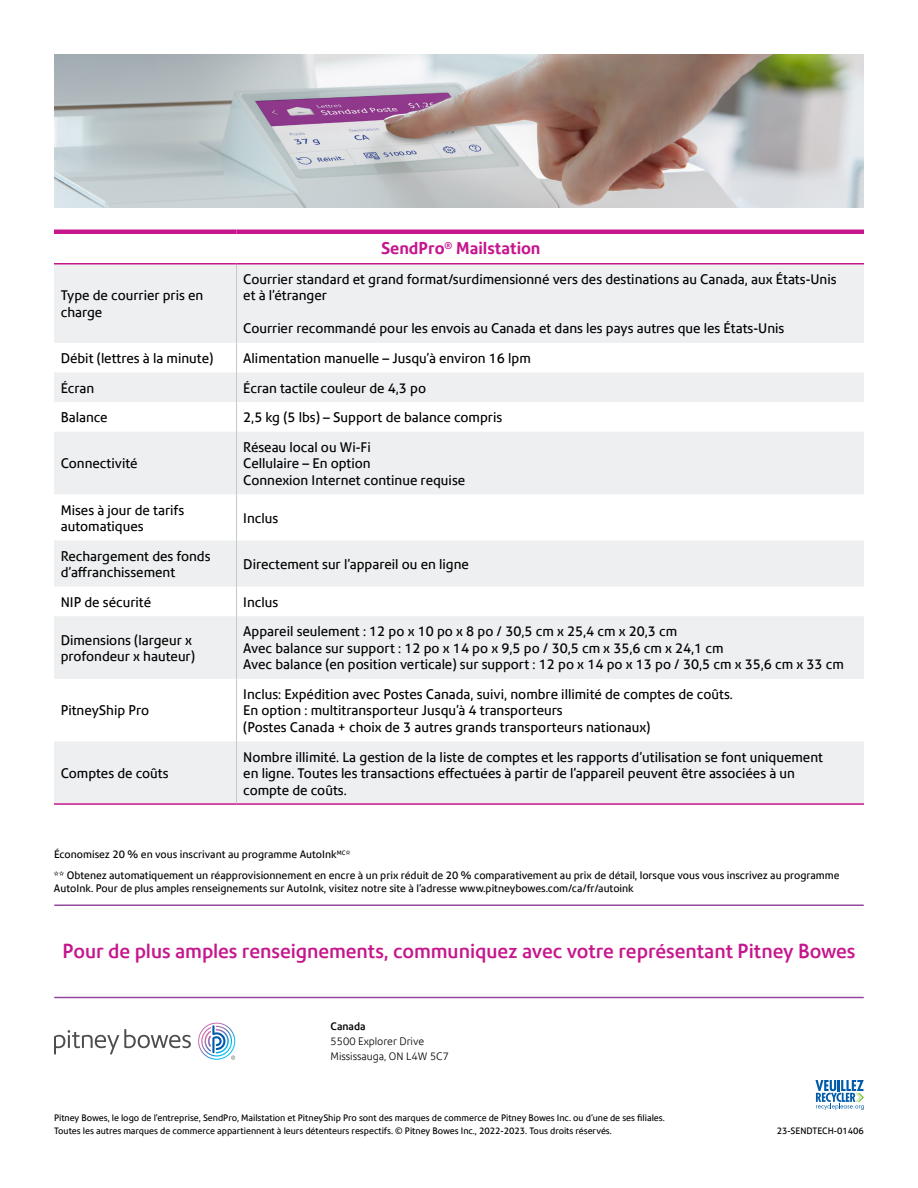
<style>
.page{position:relative;width:918px;height:1188px;background:#fff}
.page>*{position:absolute;margin:0;border:0;box-sizing:border-box;transform-origin:0 0}
.t1{font:500 19.5px "Precision Sans";color:#c6168d}
.t2{font:700 16.5px "Precision Sans";color:#c6168d}
.t3{font:13.5px/16.5px "Precision Sans";color:#000}
.t4{font:10.5px/20.2px "Precision Sans";color:#000}
.t5{font:300 10.5px/15px "Precision Sans";color:#000}
.t6{font:500 10.5px "Precision Sans";color:#000}
.t7{font:9px/13.5px "Precision Sans";color:#000}
</style>
<div class="page">
<svg style="left:54px;top:265px;width:810px;height:538px;fill:#eeeff0"></svg>
<hr style="left:236px;top:265px;width:1px;height:78px;background:#c7c8ca">
<svg style="left:236px;top:343px;width:1px;height:29px"></svg>
<hr style="left:236px;top:372px;width:1px;height:30px;background:#c7c8ca">
<hr style="left:236px;top:402px;width:1px;height:30px;background:#c7c8ca">
<hr style="left:236px;top:432px;width:1px;height:62px;background:#c7c8ca">
<hr style="left:236px;top:494px;width:1px;height:46px;background:#c7c8ca">
<hr style="left:236px;top:540px;width:1px;height:47px;background:#c7c8ca">
<svg style="left:236px;top:587px;width:1px;height:29px"></svg>
<hr style="left:236px;top:616px;width:1px;height:63px;background:#c7c8ca">
<hr style="left:236px;top:679px;width:1px;height:62px;background:#c7c8ca">
<hr style="left:236px;top:741px;width:1px;height:62px;background:#c7c8ca">
<hr style="left:54px;top:230px;width:183px;height:4px;background:#c6168d">
<hr style="left:237px;top:230px;width:627px;height:4px;background:#c6168d">
<hr style="left:54px;top:263px;width:183px;height:2px;background:#c6168d">
<hr style="left:237px;top:263px;width:627px;height:2px;background:#c6168d">
<hr style="left:54px;top:803px;width:183px;height:2px;background:#c6168d">
<hr style="left:237px;top:803px;width:627px;height:2px;background:#c6168d">
<hr style="left:55px;top:997px;width:808px;height:1px;background:#90499c">
<hr style="left:55px;top:904px;width:808px;height:2px;background:#90499c">
<img style="left:54px;top:54px;width:810px;height:153px">
<svg style="left:54px;top:1029px;width:137px;height:25px"></svg>
<svg style="left:198px;top:1023px;width:37px;height:37px"></svg>
<svg style="left:815px;top:1080px;width:49px;height:30px"></svg>
<p class="t3" style="left:61px;top:287px;width:144px">Type de courrier pris en charge</p>
<p class="t2" style="left:381px;top:239px;width:161px">SendPro<sup>®</sup> Mailstation</p>
<p class="t3" style="left:243px;top:271px;width:595px">Courrier standard et grand format/surdimensionné vers des destinations au Canada, aux États-Unis et à l’étranger</p>
<p class="t3" style="left:243px;top:320px;width:543px">Courrier recommandé pour les envois au Canada et dans les pays autres que les États-Unis</p>
<p class="t3" style="left:61px;top:350px;width:154px">Débit (lettres à la minute)</p>
<p class="t3" style="left:243px;top:350px;width:289px">Alimentation manuelle – Jusqu’à environ 16 lpm</p>
<p class="t3" style="left:61px;top:380px;width:35px">Écran</p>
<p class="t3" style="left:243px;top:380px;width:184px">Écran tactile couleur de 4,3 po</p>
<p class="t3" style="left:61px;top:409px;width:48px">Balance</p>
<p class="t3" style="left:243px;top:409px;width:261px">2,5 kg (5 lbs) – Support de balance compris</p>
<p class="t3" style="left:61px;top:455px;width:78px">Connectivité</p>
<p class="t3" style="left:243px;top:439px;width:223px">Réseau local ou Wi-Fi<br>Cellulaire – En option<br>Connexion Internet continue requise</p>
<p class="t3" style="left:61px;top:501px;width:125px">Mises à jour de tarifs automatiques</p>
<p class="t3" style="left:243px;top:510px;width:37px">Inclus</p>
<p class="t3" style="left:61px;top:548px;width:151px">Rechargement des fonds d’affranchissement</p>
<p class="t3" style="left:243px;top:556px;width:227px">Directement sur l’appareil ou en ligne</p>
<p class="t3" style="left:61px;top:594px;width:92px">NIP de sécurité</p>
<p class="t3" style="left:243px;top:594px;width:37px">Inclus</p>
<p class="t3" style="left:61px;top:632px;width:136px">Dimensions (largeur x profondeur x hauteur)</p>
<p class="t3" style="left:243px;top:623px;width:602px">Appareil seulement : 12 po x 10 po x 8 po / 30,5 cm x 25,4 cm x 20,3 cm<br>Avec balance sur support : 12 po x 14 po x 9,5 po / 30,5 cm x 35,6 cm x 24,1 cm<br>Avec balance (en position verticale) sur support : 12 po x 14 po x 13 po / 30,5 cm x 35,6 cm x 33 cm</p>
<p class="t3" style="left:61px;top:702px;width:90px">PitneyShip Pro</p>
<p class="t3" style="left:243px;top:686px;width:491px">Inclus: Expédition avec Postes Canada, suivi, nombre illimité de comptes de coûts.<br>En option : multitransporteur Jusqu’à 4 transporteurs<br>(Postes Canada + choix de 3 autres grands transporteurs nationaux)</p>
<p class="t3" style="left:61px;top:765px;width:109px">Comptes de coûts</p>
<p class="t3" style="left:243px;top:749px;width:581px">Nombre illimité. La gestion de la liste de comptes et les rapports d’utilisation se font uniquement en ligne. Toutes les transactions effectuées à partir de l’appareil peuvent être associées à un compte de coûts.</p>
<p class="t4" style="left:54px;top:844px;width:787px">Économisez 20 % en vous inscrivant au programme AutoInk<sup>MC</sup>*<br>** Obtenez automatiquement un réapprovisionnement en encre à un prix réduit de 20 % comparativement au prix de détail, lorsque vous vous inscrivez au programme</p>
<p class="t4" style="left:54px;top:878px;width:581px">AutoInk. Pour de plus amples renseignements sur AutoInk, visitez notre site à l’adresse www.pitneybowes.com/ca/fr/autoink</p>
<h1 class="t1" style="left:63px;top:940px;width:794px">Pour de plus amples renseignements, communiquez avec votre représentant Pitney Bowes</h1>
<p class="t6" style="left:331px;top:1020px;width:37px">Canada</p>
<p class="t5" style="left:331px;top:1034px;width:120px">5500 Explorer Drive<br>Mississauga, ON L4W 5C7</p>
<p class="t7" style="left:54px;top:1111px;width:612px">Pitney Bowes, le logo de l’entreprise, SendPro, Mailstation et PitneyShip Pro sont des marques de commerce de Pitney Bowes Inc. ou d’une de ses filiales.<br>Toutes les autres marques de commerce appartiennent à leurs détenteurs respectifs. © Pitney Bowes Inc., 2022-2023. Tous droits réservés.</p>
<p class="t7" style="left:777px;top:1124px;width:89px">23-SENDTECH-01406</p>
</div>
